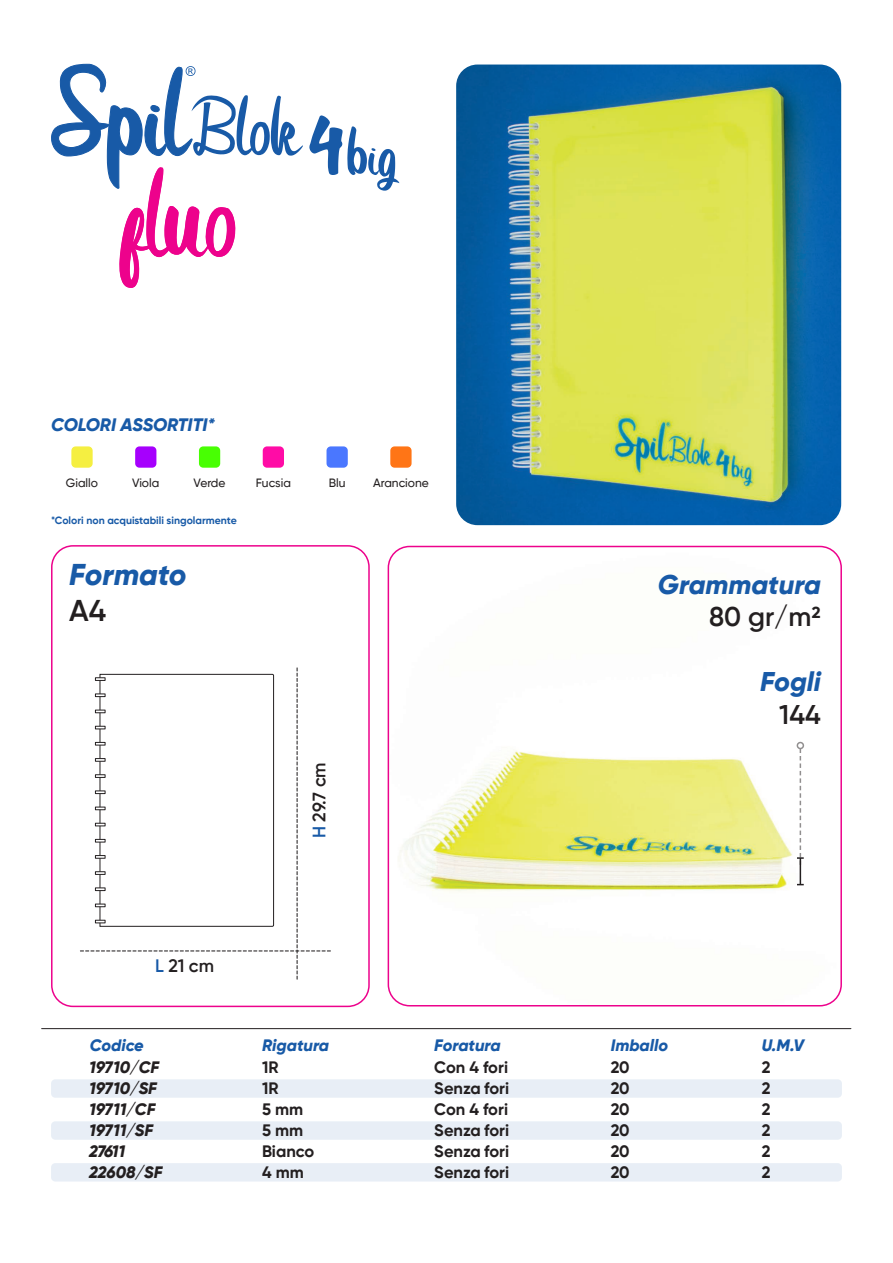
<style>
.page{position:relative;width:893px;height:1263px;background:#fff}
.page>*{position:absolute;margin:0;border:0;box-sizing:border-box;transform-origin:0 0}
.t1{font:italic 800 30px "Gilroy";color:#185aa7}
.t2{font:600 30px "Gilroy";color:#231f20}
.t3{font:italic 800 27px/32.4px "Gilroy";color:#185aa7;text-align:right}
.t4{font:italic 800 18px "Gilroy";color:#185aa7}
.t5{font:600 18px "Gilroy";color:#231f20}
.t6{font:700 16.5px "Gilroy";color:#231f20}
.t7{font:italic 800 16.5px "Gilroy";color:#231f20}
.t8{font:italic 800 16.5px "Gilroy";color:#185aa7}
.t9{font:500 12px "Gilroy";color:#231f20}
.t10{font:700 10.5px "Gilroy";color:#185aa7}
.s1{color:#185aa7}
.s2{font-weight:600;font-style:normal;color:#231f20}
</style>
<div class="page">
<div style="left:51px;top:1079px;width:791px;height:19px;background:#e8eef6;border-radius:4px"></div>
<div style="left:51px;top:1121px;width:791px;height:19px;background:#e8eef6;border-radius:4px"></div>
<div style="left:51px;top:1163px;width:791px;height:18px;background:#e8eef6;border-radius:4px"></div>
<hr style="left:42px;top:1028px;width:809px;height:1px;background:#231f20">
<svg style="left:309px;top:115px;width:90px;height:76px"></svg>
<svg style="left:51px;top:64px;width:252px;height:224px"></svg>
<img style="left:456px;top:65px;width:385px;height:460px">
<img style="left:388px;top:546px;width:452px;height:459px">
<div style="left:388px;top:546px;width:454px;height:460px;border:2px solid #ed028c;border-radius:21px"></div>
<div style="left:797px;top:742px;width:7px;height:7px;border:2px solid #231f20;border-radius:50%"></div>
<svg style="left:797px;top:748px;width:7px;height:137px"></svg>
<div style="left:51px;top:545px;width:319px;height:462px;border:2px solid #ed028c;border-radius:21px"></div>
<svg style="left:80px;top:668px;width:250px;height:311px"></svg>
<div style="left:71px;top:446px;width:22px;height:22px;background:#f5ef41;border-radius:4px"></div>
<div style="left:135px;top:446px;width:21px;height:22px;background:#a600fd;border-radius:4px"></div>
<div style="left:199px;top:446px;width:21px;height:22px;background:#48ff03;border-radius:4px"></div>
<div style="left:263px;top:446px;width:21px;height:22px;background:#ff0ca6;border-radius:4px"></div>
<div style="left:326px;top:446px;width:22px;height:22px;background:#4a77ff;border-radius:4px"></div>
<div style="left:390px;top:446px;width:22px;height:22px;background:#ff7516;border-radius:4px"></div>
<p class="t4" style="left:51px;top:413px;width:165px">COLORI ASSORTITI*</p>
<p class="t9" style="left:66px;top:475px;width:34px">Giallo</p>
<p class="t9" style="left:132px;top:475px;width:29px">Viola</p>
<p class="t9" style="left:194px;top:475px;width:33px">Verde</p>
<p class="t9" style="left:256px;top:475px;width:37px">Fucsia</p>
<p class="t9" style="left:329px;top:475px;width:18px">Blu</p>
<p class="t9" style="left:373px;top:475px;width:57px">Arancione</p>
<p class="t10" style="left:51px;top:514px;width:187px">*Colori non acquistabili singolarmente</p>
<p class="t1" style="left:69px;top:556px;width:119px">Formato</p>
<p class="t2" style="left:69px;top:592px;width:39px">A4</p>
<p class="t5" style="left:155px;top:954px;width:60px"><span class="s1">L</span> 21 cm</p>
<p class="t8" style="left:90px;top:1034px;width:56px">Codice</p>
<p class="t7" style="left:89px;top:1057px;width:71px">19710/CF</p>
<p class="t7" style="left:89px;top:1078px;width:69px">19710/SF</p>
<p class="t7" style="left:89px;top:1099px;width:68px">19711/CF</p>
<p class="t7" style="left:89px;top:1120px;width:66px">19711/SF</p>
<p class="t7" style="left:89px;top:1141px;width:38px">27611</p>
<p class="t7" style="left:89px;top:1162px;width:75px">22608/SF</p>
<p class="t5" style="left:308px;top:838px;width:78px;rotate:-90deg"><span class="s1">H</span> 29.7 cm</p>
<p class="t8" style="left:262px;top:1034px;width:69px">Rigatura</p>
<p class="t6" style="left:262px;top:1057px;width:18px">1R</p>
<p class="t6" style="left:262px;top:1078px;width:18px">1R</p>
<p class="t6" style="left:262px;top:1099px;width:43px">5 mm</p>
<p class="t6" style="left:262px;top:1120px;width:43px">5 mm</p>
<p class="t6" style="left:262px;top:1141px;width:54px">Bianco</p>
<p class="t6" style="left:262px;top:1162px;width:43px">4 mm</p>
<p class="t8" style="left:434px;top:1034px;width:68px">Foratura</p>
<p class="t6" style="left:434px;top:1057px;width:75px">Con 4 fori</p>
<p class="t6" style="left:434px;top:1078px;width:76px">Senza fori</p>
<p class="t6" style="left:434px;top:1099px;width:75px">Con 4 fori</p>
<p class="t6" style="left:434px;top:1120px;width:76px">Senza fori</p>
<p class="t6" style="left:434px;top:1141px;width:76px">Senza fori</p>
<p class="t6" style="left:434px;top:1162px;width:76px">Senza fori</p>
<p class="t3" style="left:658px;top:568px;width:164px">Grammatura<br><span class="s2">80 gr/m2</span></p>
<p class="t3" style="left:760px;top:665px;width:62px">Fogli<br><span class="s2">144</span></p>
<p class="t8" style="left:611px;top:1034px;width:59px">Imballo</p>
<p class="t6" style="left:611px;top:1057px;width:20px">20</p>
<p class="t6" style="left:611px;top:1078px;width:20px">20</p>
<p class="t6" style="left:611px;top:1099px;width:20px">20</p>
<p class="t6" style="left:611px;top:1120px;width:20px">20</p>
<p class="t6" style="left:611px;top:1141px;width:20px">20</p>
<p class="t6" style="left:611px;top:1162px;width:20px">20</p>
<p class="t8" style="left:762px;top:1034px;width:44px">U.M.V</p>
<p class="t6" style="left:762px;top:1057px;width:10px">2</p>
<p class="t6" style="left:762px;top:1078px;width:10px">2</p>
<p class="t6" style="left:762px;top:1099px;width:10px">2</p>
<p class="t6" style="left:762px;top:1120px;width:10px">2</p>
<p class="t6" style="left:762px;top:1141px;width:10px">2</p>
<p class="t6" style="left:762px;top:1162px;width:10px">2</p>
</div>
